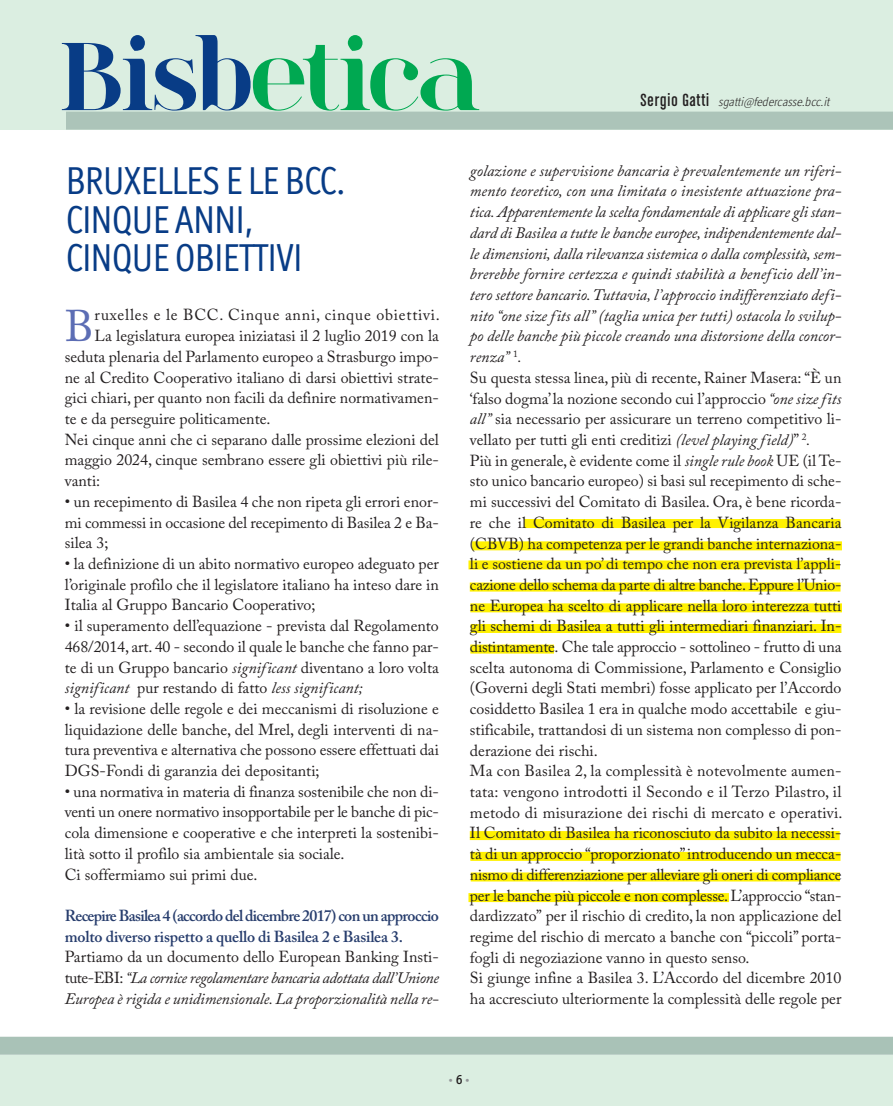
<style>
.page{position:relative;width:893px;height:1106px;background:#dbeee1}
.page>*{position:absolute;margin:0;border:0;box-sizing:border-box;transform-origin:0 0}
.t1{font:700 101.1px "spinwerad";letter-spacing:-.015em;color:#00a851;scale:.93 1}
.t2{font:44.1px "Adobe Caslon Pro";color:#5c6db4}
.t3{font:39px/38.2px "Officina Display ITC Std";letter-spacing:-.01em;color:#083c86;scale:.95 1}
.t4{font:15.9px/20.7px "Adobe Caslon Pro";color:#231f20;text-align:justify}
.t5{font:italic 15.9px/20.7px "Adobe Caslon Pro";letter-spacing:-.01em;color:#231f20;text-align:justify}
.t6{font:600 15.9px/20.7px "Adobe Caslon Pro";letter-spacing:-.04em;color:#273d6d}
.t7{font:15.9px "Adobe Caslon Pro";letter-spacing:.05em;color:#231f20}
.t8{font:italic 300 12.75px "Officina Display ITC Std";color:#231f20}
.t9{font:10.5px "Officina Sans ITC Std";color:#939598}
.s1{color:#083c86}
.s2{font-family:"Chalet Comprime Cologne Sixty";font-weight:400;font-style:normal;font-size:18.75px}
.s3{font-style:italic}
.s4{font-style:normal}
.s5{font-weight:500;font-size:13.5px;color:#231f20}
</style>
<div class="page">
<div style="left:0;top:131px;width:893px;height:923px;background:#fff"></div>
<div style="left:66px;top:112px;width:827px;height:18px;background:#acc4b9"></div>
<div style="left:0;top:1036px;width:893px;height:18px;background:#a9c2b7"></div>
<div style="left:470px;top:582px;width:370px;height:9px;background:#fff101"></div>
<div style="left:470px;top:603px;width:372px;height:9px;background:#fff101"></div>
<div style="left:470px;top:644px;width:84px;height:9px;background:#fff101"></div>
<div style="left:471px;top:624px;width:370px;height:9px;background:#fff101"></div>
<div style="left:524px;top:519px;width:316px;height:9px;background:#fff101"></div>
<div style="left:472px;top:541px;width:370px;height:9px;background:#fff101"></div>
<div style="left:468px;top:560px;width:372px;height:9px;background:#fff101"></div>
<div style="left:470px;top:831px;width:370px;height:9px;background:#fff101"></div>
<div style="left:470px;top:852px;width:370px;height:9px;background:#fff101"></div>
<div style="left:471px;top:872px;width:369px;height:9px;background:#fff101"></div>
<div style="left:468px;top:893px;width:261px;height:9px;background:#fff101"></div>
<h1 class="t1" style="left:60px;top:16px;width:454px"><span class="s1">Bisb</span>etica</h1>
<p class="t8" style="left:641px;top:97px;width:193px"><span class="s2">S e r g i o G a t t i</span> sgatti@federcasse.bcc.it</p>
<h3 class="t3" style="left:66px;top:166px;width:296px">BRUXELLES E LE BCC.<br>CINQUE ANNI,<br>CINQUE OBIETTIVI</h3>
<h2 class="t2" style="left:65px;top:310px;width:31px">B</h2>
<p class="t7" style="left:95px;top:309px;width:347px">ruxelles e le BCC. Cinque anni, cinque obiettivi.</p>
<p class="t4" style="left:95px;top:327px;width:346px">La legislatura europea iniziatasi il 2 luglio 2019 con la</p>
<p class="t4" style="left:65px;top:348px;width:376px">seduta plenaria del Parlamento europeo a Strasburgo impo-</p>
<p class="t4" style="left:65px;top:369px;width:376px">ne al Credito Cooperativo italiano di darsi obiettivi strate-</p>
<p class="t4" style="left:65px;top:389px;width:376px">gici chiari, per quanto non facili da definire normativamen-</p>
<p class="t4" style="left:65px;top:410px;width:207px">te e da perseguire politicamente.</p>
<p class="t4" style="left:65px;top:431px;width:376px">Nei cinque anni che ci separano dalle prossime elezioni del</p>
<p class="t4" style="left:65px;top:451px;width:376px">maggio 2024, cinque sembrano essere gli obiettivi più rile-</p>
<p class="t4" style="left:65px;top:472px;width:37px">vanti:</p>
<p class="t4" style="left:65px;top:493px;width:376px">• un recepimento di Basilea 4 che non ripeta gli errori enor&shy;mi commessi in occasione del recepimento di Basilea 2 e Ba&shy;silea 3;</p>
<p class="t4" style="left:65px;top:555px;width:376px">• la definizione di un abito normativo europeo adeguato per l’originale profilo che il legislatore italiano ha inteso dare in Italia al Gruppo Bancario Cooperativo;</p>
<p class="t4" style="left:65px;top:617px;width:376px">• il superamento dell’equazione - prevista dal Regolamento 468/2014, art. 40 - secondo il quale le banche che fanno par&shy;te di un Gruppo bancario <span class="s3">significant</span> diventano a loro volta <span class="s3">significant</span> pur restando di fatto <span class="s3">less significant;</span></p>
<p class="t4" style="left:65px;top:700px;width:376px">• la revisione delle regole e dei meccanismi di risoluzione e liquidazione delle banche, del Mrel, degli interventi di na&shy;tura preventiva e alternativa che possono essere effettuati dai DGS-Fondi di garanzia dei depositanti;</p>
<p class="t4" style="left:65px;top:783px;width:376px;text-align:left">• una normativa in materia di finanza sostenibile che non di&shy;venti un onere normativo insopportabile per le banche di pic&shy;cola dimensione e cooperative e che interpreti la sostenibi&shy;lità sotto il profilo sia ambientale sia sociale.<br>Ci soffermiamo sui primi due.</p>
<p class="t6" style="left:65px;top:907px;width:376px">Recepire Basilea 4 (accordo del dicembre 2017) con un approccio molto diverso rispetto a quello di Basilea 2 e Basilea 3.</p>
<p class="t5" style="left:65px;top:949px;width:376px"><span class="s4">Partiamo da un documento dello European Banking Insti&shy;tute-EBI:</span> “La cornice regolamentare bancaria adottata dall’Unione Europea è rigida e unidimensionale. La proporzionalità nella re-</p>
<p class="t4" style="left:470px;top:162px;width:374px;text-align:left"><span class="s3">golazione e supervisione bancaria è prevalentemente un riferi&shy;mento teoretico, con una limitata o inesistente attuazione pra&shy;tica. Apparentemente la scelta fondamentale di applicare gli stan&shy;dard di Basilea a tutte le banche europee, indipendentemente dal&shy;le dimensioni, dalla rilevanza sistemica o dalla complessità, sem&shy;brerebbe fornire certezza e quindi stabilità a beneficio dell’in&shy;tero settore bancario.Tuttavia, l’approccio indifferenziato defi&shy;nito “one size fits all” (taglia unica per tutti) ostacola lo svilup&shy;po delle banche più piccole creando una distorsione della concor&shy;renza”</span> <sup>1</sup><span class="s3">.<br></span>Su questa stessa linea, più di recente, Rainer Masera: “È un ‘falso dogma’la nozione secondo cui l’approccio <span class="s3">“one size fits all”</span> sia necessario per assicurare un terreno competitivo li&shy;vellato per tutti gli enti creditizi <span class="s3">(level playing field)</span>” <sup>2</sup><span class="s3">.<br></span>Più in generale, è evidente come il <span class="s3">single rule book</span> UE (il Te&shy;sto unico bancario europeo) si basi sul recepimento di sche&shy;mi successivi del Comitato di Basilea. Ora, è bene ricorda&shy;re che il Comitato di Basilea per la Vigilanza Bancaria (CBVB) ha competenza per le grandi banche internaziona&shy;li e sostiene da un po’ di tempo che non era prevista l’appli&shy;cazione dello schema da parte di altre banche.Eppure l’Unio&shy;ne Europea ha scelto di applicare nella loro interezza tutti gli schemi di Basilea a tutti gli intermediari finanziari. In&shy;distintamente. Che tale approccio - sottolineo - frutto di una scelta autonoma di Commissione, Parlamento e Consiglio (Governi degli Stati membri) fosse applicato per l’Accordo cosiddetto Basilea 1 era in qualche modo accettabile e giu&shy;stificabile, trattandosi di un sistema non complesso di pon&shy;derazione dei rischi.<br>Ma con Basilea 2, la complessità è notevolmente aumen&shy;tata: vengono introdotti il Secondo e il Terzo Pilastro, il metodo di misurazione dei rischi di mercato e operativi.<br>Il Comitato di Basilea ha riconosciuto da subito la necessi&shy;tà di un approccio “proporzionato”introducendo un mecca&shy;nismo di differenziazione per alleviare gli oneri di compliance per le banche più piccole e non complesse.L’approccio “stan&shy;dardizzato” per il rischio di credito, la non applicazione del regime del rischio di mercato a banche con “piccoli” porta&shy;fogli di negoziazione vanno in questo senso.<br>Si giunge infine a Basilea 3. L’Accordo del dicembre 2010 ha accresciuto ulteriormente la complessità delle regole per</p>
<p class="t9" style="left:448px;top:1076px;width:23px">•<span class="s5">6</span>•</p>
</div>
